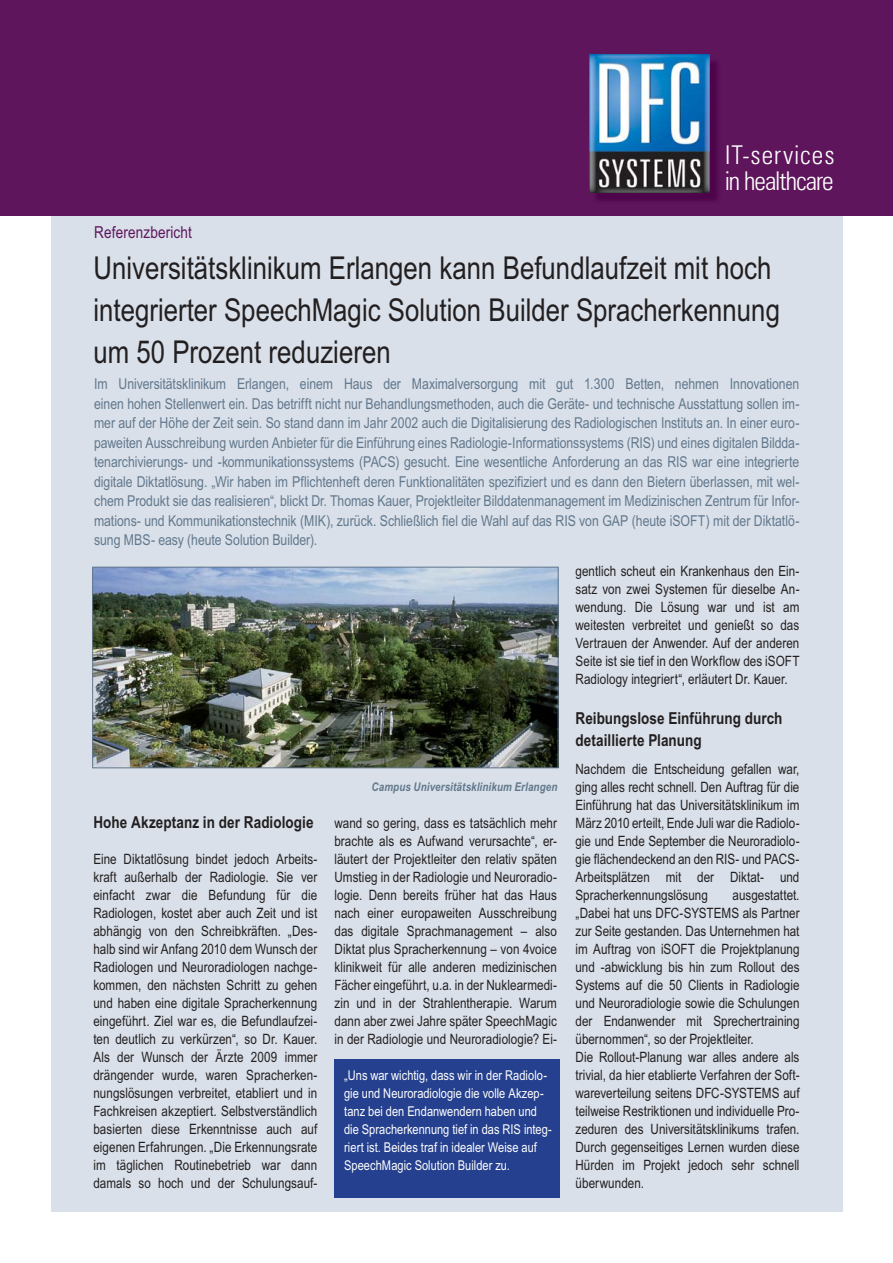
<style>
.page{position:relative;width:893px;height:1263px;background:#fff}
.page>*{position:absolute;margin:0;border:0;box-sizing:border-box;transform-origin:0 0}
.t1{font:31.5px/42px "Arial Narrow";color:#231f20}
.t2{font:300 condensed 25.95px/26px "Zurich BT";letter-spacing:-.03em;color:#fff}
.t3{font:700 16.5px/21.9px "Arial Narrow";color:#231f20}
.t4{font:16.5px "Arial Narrow";letter-spacing:.01em;color:#5f155c}
.t5{font:15px/19.5px "Arial Narrow";letter-spacing:-.005em;color:#62788d;text-align:justify}
.t6{font:14.25px/18px "Arial Narrow";color:#231f20;text-align:justify}
.t7{font:13.5px/18px "Arial Narrow";color:#fff}
.t8{font:italic 700 12px "Arial Narrow";letter-spacing:.01em;color:#62788d}
</style>
<div class="page">
<div style="left:51px;top:51px;width:791px;height:1161px;background:#d9e0e9"></div>
<div style="left:0;top:0;width:892px;height:216px;background:#5f155c"></div>
<img style="left:592px;top:57px;width:126px;height:144px">
<img style="left:589px;top:55px;width:120px;height:137px">
<img style="left:94px;top:569px;width:462px;height:197px">
<div style="left:92px;top:567px;width:466px;height:201px;border:1px solid #62788d"></div>
<div style="left:334px;top:1059px;width:226px;height:139px;background:#25408e"></div>
<p class="t4" style="left:94px;top:226px;width:99px">Referenzbericht</p>
<h2 class="t2" style="left:725px;top:141px;width:111px">IT-services in healthcare</h2>
<h1 class="t1" style="left:93px;top:250px;width:688px">Universitätsklinikum Erlangen kann Befundlaufzeit mit hoch integrierter SpeechMagic Solution Builder Spracherkennung um 50 Prozent reduzieren</h1>
<p class="t5" style="left:94px;top:376px;width:707px">Im Universitätsklinikum Erlangen, einem Haus der Maximalversorgung mit gut 1.300 Betten, nehmen Innovationen einen hohen Stellenwert ein. Das betrifft nicht nur Behandlungsmethoden, auch die Geräte- und technische Ausstattung sollen im&shy;mer auf der Höhe der Zeit sein. So stand dann im Jahr 2002 auch die Digitalisierung des Radiologischen Instituts an. In einer euro&shy;paweiten Ausschreibung wurden Anbieter für die Einführung eines Radiologie-Informationssystems (RIS) und eines digitalen Bildda&shy;tenarchivierungs- und -kommunikationssystems (PACS) gesucht. Eine wesentliche Anforderung an das RIS war eine integrierte digitale Diktatlösung. „Wir haben im Pflichtenheft deren Funktionalitäten spezifiziert und es dann den Bietern überlassen, mit wel&shy;chem Produkt sie das realisieren“, blickt Dr. Thomas Kauer, Projektleiter Bilddatenmanagement im Medizinischen Zentrum für Infor&shy;mations- und Kommunikationstechnik (MIK), zurück. Schließlich fiel die Wahl auf das RIS von GAP (heute iSOFT) mit der Diktatlö&shy;sung MBS- easy (heute Solution Builder).</p>
<p class="t3" style="left:93px;top:813px;width:222px">Hohe Akzeptanz in der Radiologie</p>
<p class="t6" style="left:93px;top:851px;width:225px">Eine Diktatlösung bindet jedoch Arbeits&shy;kraft außerhalb der Radiologie. Sie ver einfacht zwar die Befundung für die Radiologen, kostet aber auch Zeit und ist abhängig von den Schreibkräften. „Des&shy;halb sind wir Anfang 2010 dem Wunsch der Radiologen und Neuroradiologen nachge&shy;kommen, den nächsten Schritt zu gehen und haben eine digitale Spracherkennung eingeführt. Ziel war es, die Befundlaufzei&shy;ten deutlich zu verkürzen“, so Dr. Kauer.<br>Als der Wunsch der Ärzte 2009 immer drängender wurde, waren Spracherken&shy;nungslösungen verbreitet, etabliert und in Fachkreisen akzeptiert. Selbstverständlich basierten diese Erkenntnisse auch auf eigenen Erfahrungen. „Die Erkennungsrate im täglichen Routinebetrieb war dann damals so hoch und der Schulungsauf-</p>
<p class="t8" style="left:371px;top:782px;width:187px">Campus Universitätsklinikum Erlangen</p>
<p class="t6" style="left:334px;top:815px;width:224px">wand so gering, dass es tatsächlich mehr brachte als es Aufwand verursachte“, er&shy;läutert der Projektleiter den relativ späten Umstieg in der Radiologie und Neuroradio&shy;logie. Denn bereits früher hat das Haus nach einer europaweiten Ausschreibung das digitale Sprachmanagement – also Diktat plus Spracherkennung – von 4voice klinikweit für alle anderen medizinischen Fächer eingeführt, u.a. in der Nuklearmedi&shy;zin und in der Strahlentherapie. Warum dann aber zwei Jahre später SpeechMagic in der Radiologie und Neuroradiologie? Ei-</p>
<p class="t7" style="left:344px;top:1068px;width:209px">„Uns war wichtig, dass wir in der Radiolo&shy;gie und Neuroradiologie die volle Akzep&shy;tanz bei den Endanwendern haben und die Spracherkennung tief in das RIS integ&shy;riert ist. Beides traf in idealer Weise auf SpeechMagic Solution Builder zu.</p>
<p class="t6" style="left:575px;top:563px;width:225px">gentlich scheut ein Krankenhaus den Ein&shy;satz von zwei Systemen für dieselbe An&shy;wendung. Die Lösung war und ist am weitesten verbreitet und genießt so das Vertrauen der Anwender. Auf der anderen Seite ist sie tief in den Workflow des iSOFT Radiology integriert“, erläutert Dr. Kauer.</p>
<p class="t3" style="left:575px;top:709px;width:208px">Reibungslose Einführung durch detaillierte Planung</p>
<p class="t6" style="left:575px;top:761px;width:225px">Nachdem die Entscheidung gefallen war, ging alles recht schnell. Den Auftrag für die Einführung hat das Universitätsklinikum im März 2010 erteilt, Ende Juli war die Radiolo&shy;gie und Ende September die Neuroradiolo&shy;gie flächendeckend an den RIS- und PACS-Arbeitsplätzen mit der Diktat- und Spracherkennungslösung</p>
<p class="t6" style="left:575px;top:887px;width:225px;text-align:left;text-indent:157px">ausgestattet. „Dabei hat uns DFC-SYSTEMS als Partner zur Seite gestanden. Das Unternehmen hat im Auftrag von iSOFT die Projektplanung und -abwicklung bis hin zum Rollout des Systems auf die 50 Clients in Radiologie und Neuroradiologie sowie die Schulungen der Endanwender mit Sprechertraining übernommen“, so der Projektleiter.<br>Die Rollout-Planung war alles andere als trivial, da hier etablierte Verfahren der Soft&shy;wareverteilung seitens DFC-SYSTEMS auf teilweise Restriktionen und individuelle Pro&shy;zeduren des Universitätsklinikums trafen.<br>Durch gegenseitiges Lernen wurden diese Hürden im Projekt jedoch sehr schnell überwunden.</p>
</div>
